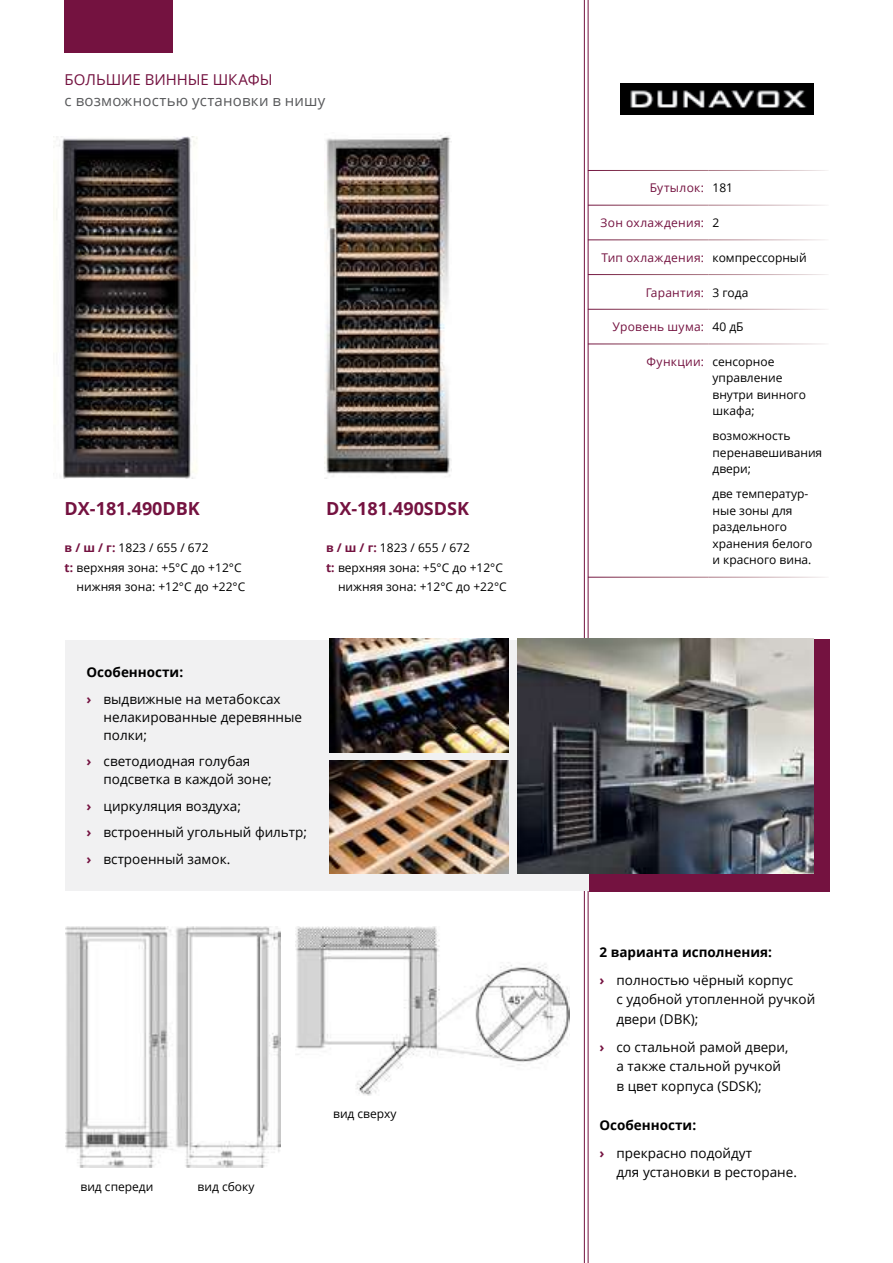
<style>
.page{position:relative;width:893px;height:1263px;background:#fff}
.page>*{position:absolute;margin:0;border:0;box-sizing:border-box;transform-origin:0 0}
.t1{font:700 18px "Open Sans";color:#741240}
.t2{font:15px "Open Sans";letter-spacing:.01em;color:#58595b}
.t3{font:15px "Open Sans";letter-spacing:-.005em;color:#741240}
.t4{font:13.5px/26.5px "Open Sans";color:#000}
.t5{font:12px/16.5px "Open Sans";color:#000}
.t6{font:12px "Open Sans";letter-spacing:.02em;color:#741240}
.t7{font:12px "Open Sans";color:#741240}
.s1{font-weight:700;color:#741240}
.s2{font-weight:700}
.s3{color:#000}
.s4{color:#741240}
</style>
<div class="page">
<div style="left:64px;top:0;width:109px;height:52px;background:#741240"></div>
<hr style="left:588px;top:0;width:1px;height:1263px;background:#741240">
<hr style="left:584px;top:0;width:1px;height:1263px;background:#741240">
<div style="left:589px;top:639px;width:241px;height:252px;background:#741240"></div>
<div style="left:65px;top:640px;width:523px;height:251px;background:#f1f1f2"></div>
<hr style="left:588px;top:239px;width:120px;height:1px;background:#fff">
<hr style="left:588px;top:274px;width:120px;height:1px;background:#fff">
<hr style="left:588px;top:309px;width:120px;height:1px;background:#fff">
<hr style="left:588px;top:344px;width:120px;height:1px;background:#fff">
<hr style="left:588px;top:205px;width:120px;height:1px;background:#fff">
<hr style="left:588px;top:170px;width:120px;height:1px;background:#fff">
<hr style="left:588px;top:577px;width:120px;height:1px;background:#fff">
<img style="left:620px;top:84px;width:194px;height:30px">
<img style="left:65px;top:926px;width:216px;height:242px">
<img style="left:296px;top:926px;width:273px;height:169px">
<img style="left:518px;top:639px;width:296px;height:235px">
<img style="left:330px;top:639px;width:179px;height:113px">
<img style="left:330px;top:760px;width:179px;height:114px">
<img style="left:56px;top:137px;width:142px;height:341px">
<img style="left:324px;top:135px;width:127px;height:341px">
<p class="t3" style="left:65px;top:69px;width:209px">БОЛЬШИЕ ВИННЫЕ ШКАФЫ</p>
<p class="t2" style="left:65px;top:90px;width:262px">с возможностью установки в нишу</p>
<h1 class="t1" style="left:65px;top:495px;width:137px">DX-181.490DBK</h1>
<h1 class="t1" style="left:326px;top:495px;width:145px">DX-181.490SDSK</h1>
<p class="t5" style="left:65px;top:539px;width:145px"><span class="s1">в / ш / г:</span> 1823 / 655 / 672</p>
<p class="t5" style="left:65px;top:559px;width:178px"><span class="s1">t:</span> верхняя зона: +5°C до +12°C</p>
<p class="t5" style="left:77px;top:578px;width:170px">нижняя зона: +12°C до +22°C</p>
<p class="t5" style="left:326px;top:539px;width:145px"><span class="s1">в / ш / г:</span> 1823 / 655 / 672</p>
<p class="t5" style="left:326px;top:559px;width:178px"><span class="s1">t:</span> верхняя зона: +5°C до +12°C</p>
<p class="t5" style="left:338px;top:578px;width:170px">нижняя зона: +12°C до +22°C</p>
<p class="t4" style="left:87px;top:659px;width:196px"><span class="s2">Особенности:<br></span><span class="s1">›</span> выдвижные на метабоксах</p>
<p class="t4" style="left:104px;top:707px;width:200px;line-height:18px">нелакированные деревянные полки;</p>
<p class="t4" style="left:104px;top:752px;width:170px;line-height:18px;text-indent:-17px"><span class="s1">›</span> светодиодная голубая подсветка в каждой зоне;</p>
<p class="t4" style="left:87px;top:792px;width:222px"><span class="s1">›</span> циркуляция воздуха;<br><span class="s1">›</span> встроенный угольный фильтр; <span class="s1">›</span> встроенный замок.</p>
<p class="t5" style="left:81px;top:1178px;width:74px">вид спереди</p>
<p class="t5" style="left:198px;top:1178px;width:58px">вид сбоку</p>
<p class="t5" style="left:333px;top:1105px;width:65px">вид сверху</p>
<p class="t6" style="left:650px;top:180px;width:85px">Бутылок: <span class="s3">181</span></p>
<p class="t6" style="left:601px;top:215px;width:120px">Зон охлаждения: <span class="s3">2</span></p>
<p class="t7" style="left:602px;top:249px;width:207px">Тип охлаждения: <span class="s3">компрессорный</span></p>
<p class="t6" style="left:646px;top:284px;width:104px">Гарантия: <span class="s3">3 года</span></p>
<p class="t6" style="left:612px;top:319px;width:133px">Уровень шума: <span class="s3">40 дБ</span></p>
<p class="t5" style="left:712px;top:353px;width:95px;text-indent:-66px"><span class="s4">Функции:</span> сенсорное управление внутри винного шкафа;</p>
<p class="t5" style="left:712px;top:427px;width:111px">возможность перенавешивания двери;</p>
<p class="t5" style="left:712px;top:485px;width:102px">две температур&shy;ные зоны для раздельного хранения белого и красного вина.</p>
<p class="t4" style="left:599px;top:937px;width:195px;line-height:28px"><span class="s2">2 варианта исполнения:<br></span><span class="s1">›</span> полностью чёрный корпус</p>
<p class="t4" style="left:617px;top:989px;width:200px;line-height:19.5px">с удобной утопленной ручкой двери (DBK);</p>
<p class="t4" style="left:617px;top:1036px;width:173px;line-height:19.5px;text-indent:-17px"><span class="s1">›</span> со стальной рамой двери, а также стальной ручкой в цвет корпуса (SDSK);</p>
<p class="t4" style="left:599px;top:1110px;width:154px;line-height:28px"><span class="s2">Особенности:<br></span><span class="s1">›</span> прекрасно подойдут</p>
<p class="t4" style="left:617px;top:1158px;width:182px">для установки в ресторане.</p>
</div>
